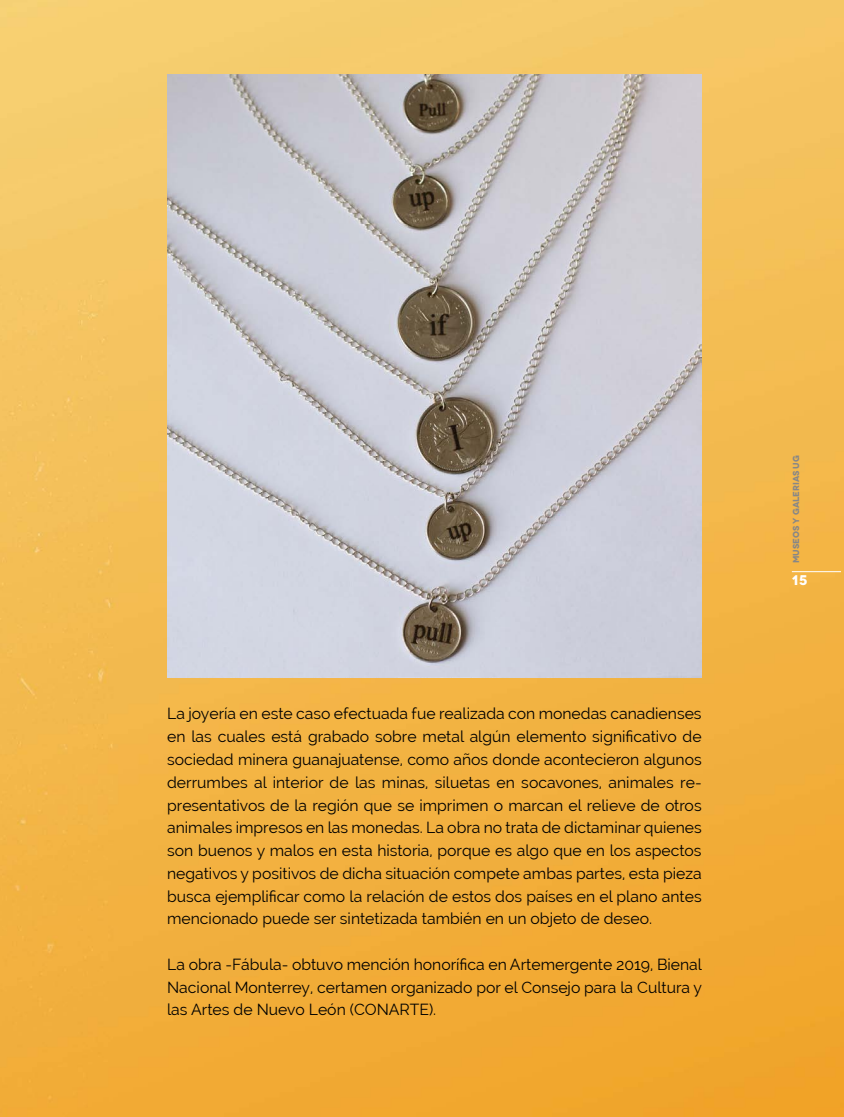
<style>
.page{position:relative;width:844px;height:1117px;background:#fff}
.page>*{position:absolute;margin:0;border:0;box-sizing:border-box;transform-origin:0 0}
.t1{font:15.75px/22.8px "Raleway";color:#000;text-align:justify}
.t2{font:700 14px "Novecentowide";color:#fff}
.t3{font:700 8.75px "Novecentowide";color:#878787}
</style>
<div class="page">
<img style="left:0;top:0;width:843px;height:1116px">
<hr style="left:791px;top:571px;width:49px;height:1px;background:#fff">
<img style="left:167px;top:74px;width:534px;height:603px">
<p class="t1" style="left:167px;top:702px;width:536px">La joyería en este caso efectuada fue realizada con monedas canadienses en las cuales está grabado sobre metal algún elemento significativo de sociedad minera guanajuatense, como años donde acontecieron algunos derrumbes al interior de las minas, siluetas en socavones, animales re&shy;presentativos de la región que se imprimen o marcan el relieve de otros animales impresos en las monedas. La obra no trata de dictaminar quienes son buenos y malos en esta historia, porque es algo que en los aspectos negativos y positivos de dicha situación compete ambas partes, esta pieza busca ejemplificar como la relación de estos dos países en el plano antes mencionado puede ser sintetizada también en un objeto de deseo.</p>
<p class="t1" style="left:167px;top:952px;width:536px">La obra -Fábula- obtuvo mención honorífica en Artemergente 2019, Bienal Nacional Monterrey, certamen organizado por el Consejo para la Cultura y las Artes de Nuevo León (CONARTE).</p>
<p class="t3" style="left:790px;top:562px;width:109px;rotate:-90deg">museos y galerias ug</p>
<p class="t2" style="left:791px;top:571px;width:17px">15</p>
</div>
